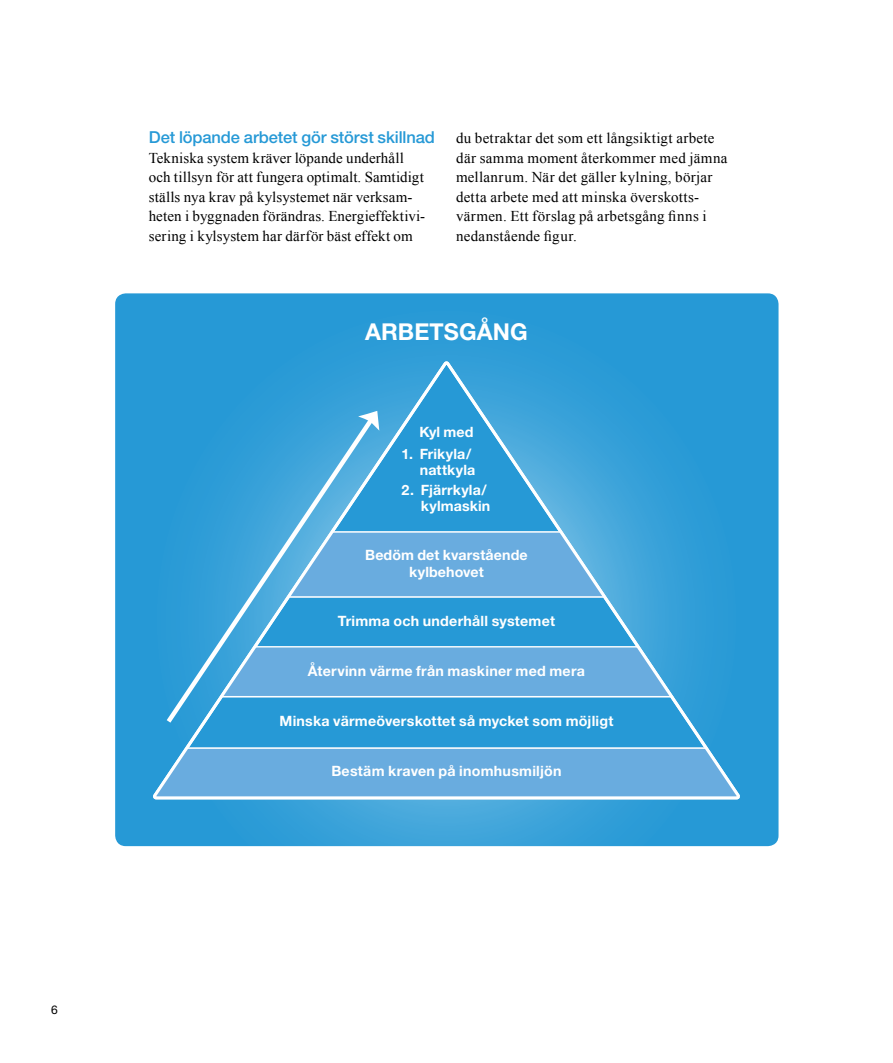
<style>
.page{position:relative;width:893px;height:1063px;background:#fff}
.page>*{position:absolute;margin:0;border:0;box-sizing:border-box;transform-origin:0 0}
.t1{font:700 23.25px "Helvetica Neue LT Std";letter-spacing:.005em;color:#fff}
.t2{font:500 16.5px "Helvetica Neue LT Std";letter-spacing:-.005em;color:#2699d6}
.t3{font:15px "Times New Roman";letter-spacing:.015em;color:#000}
.t4{font:700 14.25px/15.8px "Helvetica Neue LT Std";letter-spacing:.015em;color:#fff;text-align:right}
.t5{font:12px "Helvetica Neue LT Std";color:#000}
</style>
<div class="page">
<div style="left:115px;top:293px;width:663px;height:553px;background:#2699d6;border-radius:11px"></div>
<svg style="left:157px;top:310px;width:579px;height:618px"></svg>
<svg style="left:153px;top:359px;width:587px;height:443px"></svg>
<svg style="left:358px;top:411px;width:21px;height:20px"></svg>
<svg style="left:162px;top:413px;width:216px;height:315px"></svg>
<p class="t5" style="left:51px;top:1003px;width:8px">6</p>
<p class="t2" style="left:149px;top:127px;width:288px">Det löpande arbetet gör störst skillnad</p>
<p class="t3" style="left:456px;top:128px;width:260px">du betraktar det som ett långsiktigt arbete</p>
<p class="t3" style="left:149px;top:148px;width:257px">Tekniska system kräver löpande underhåll</p>
<p class="t3" style="left:456px;top:148px;width:273px">där samma moment återkommer med jämna</p>
<p class="t3" style="left:149px;top:167px;width:277px">och tillsyn för att fungera optimalt. Samtidigt</p>
<p class="t3" style="left:456px;top:167px;width:258px">mellanrum. När det gäller kylning, börjar</p>
<p class="t3" style="left:149px;top:187px;width:265px">ställs nya krav på kylsystemet när verksam-</p>
<p class="t3" style="left:456px;top:187px;width:245px">detta arbete med att minska överskotts-</p>
<p class="t3" style="left:149px;top:206px;width:278px">heten i byggnaden förändras. Energieffektivi-</p>
<p class="t3" style="left:456px;top:206px;width:252px">värmen. Ett förslag på arbetsgång finns i</p>
<p class="t3" style="left:149px;top:226px;width:265px">sering i kylsystem har därför bäst effekt om</p>
<p class="t3" style="left:456px;top:226px;width:122px">nedanstående figur.</p>
<p class="t1" style="left:365px;top:317px;width:164px">ARBETSGÅNG</p>
<p class="t4" style="left:419px;top:423px;width:56px">Kyl med</p>
<p class="t4" style="left:402px;top:446px;width:75px">1. Frikyla/ nattkyla</p>
<p class="t4" style="left:402px;top:482px;width:90px">2. Fjärrkyla/ kylmaskin</p>
<p class="t4" style="left:365px;top:547px;width:164px;line-height:16.5px;text-align:center">Bedöm det kvarstående kylbehovet</p>
<p class="t4" style="left:338px;top:613px;width:219px">Trimma och underhåll systemet</p>
<p class="t4" style="left:308px;top:663px;width:279px">Återvinn värme från maskiner med mera</p>
<p class="t4" style="left:280px;top:713px;width:335px">Minska värmeöverskottet så mycket som möjligt</p>
<p class="t4" style="left:331px;top:763px;width:232px">Bestäm kraven på inomhusmiljön</p>
</div>
